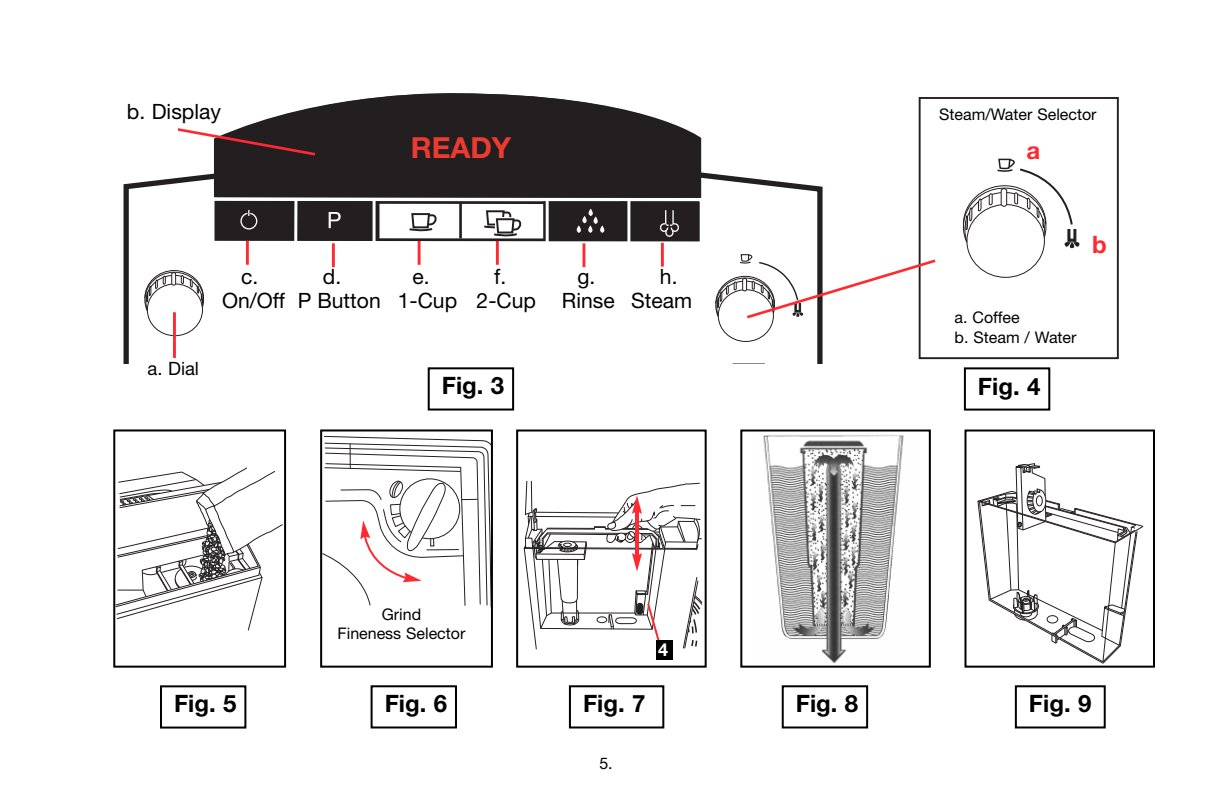
<style>
.page{position:relative;width:1224px;height:792px;background:#fff}
.page>*{position:absolute;margin:0;border:0;box-sizing:border-box;transform-origin:0 0}
.t1{font:700 29px "Helvetica Neue";color:#ee3b32}
.t2{font:700 24px "Helvetica Neue";color:#000}
.t3{font:700 24px "Helvetica Neue";color:#ff2932}
.t4{font:21.2px/23.8px "Helvetica Neue";color:#000}
.t5{font:18.4px "Helvetica Neue";color:#000}
.t6{font:700 18px "Helvetica Neue";color:#fff}
.t7{font:16px/19.2px "Helvetica Neue";color:#000;text-align:center}
</style>
<div class="page">
<svg style="left:116px;top:467px;width:167px;height:164px"></svg>
<div style="left:113px;top:429px;width:173px;height:239px;border:2px solid #000"></div>
<div style="left:371px;top:685px;width:86px;height:43px;border:2px solid #000"></div>
<div style="left:320px;top:429px;width:173px;height:239px;border:2px solid #000"></div>
<div style="left:569px;top:685px;width:95px;height:43px;border:2px solid #000"></div>
<svg style="left:321px;top:435px;width:171px;height:175px"></svg>
<div style="left:516px;top:430px;width:191px;height:238px;border:2px solid #000"></div>
<div style="left:782px;top:685px;width:86px;height:43px;border:2px solid #000"></div>
<svg style="left:523px;top:431px;width:180px;height:236px"></svg>
<div style="left:160px;top:685px;width:86px;height:44px;border:2px solid #000"></div>
<div style="left:1015px;top:685px;width:91px;height:43px;border:2px solid #000"></div>
<img style="left:763px;top:435px;width:141px;height:229px">
<div style="left:740px;top:430px;width:191px;height:238px;border:2px solid #000"></div>
<svg style="left:977px;top:463px;width:167px;height:201px"></svg>
<div style="left:964px;top:430px;width:191px;height:238px;border:2px solid #000"></div>
<div style="left:656px;top:641px;width:17px;height:19px;background:#000"></div>
<div style="left:428px;top:367px;width:86px;height:44px;border:2px solid #000"></div>
<div style="left:333px;top:607px;width:138px;height:46px;background:#fff"></div>
<svg style="left:962px;top:158px;width:118px;height:120px"></svg>
<div style="left:919px;top:97px;width:200px;height:262px;border:2px solid #231f20"></div>
<div style="left:964px;top:367px;width:86px;height:44px;border:2px solid #000"></div>
<div style="left:544px;top:202px;width:154px;height:38px;background:#231f20"></div>
<div style="left:216px;top:202px;width:162px;height:36px;background:#231f20"></div>
<div style="left:215px;top:201px;width:485px;height:40px;border:3px solid #231f20"></div>
<hr style="left:544px;top:205px;width:2px;height:35px;background:#231f20">
<svg style="left:576px;top:209px;width:29px;height:24px"></svg>
<svg style="left:329px;top:212px;width:12px;height:16px"></svg>
<svg style="left:482px;top:210px;width:39px;height:35px"></svg>
<svg style="left:408px;top:213px;width:28px;height:35px"></svg>
<hr style="left:459px;top:203px;width:3px;height:35px;background:#231f20">
<hr style="left:622px;top:201px;width:2px;height:36px;background:#231f20">
<hr style="left:377px;top:203px;width:2px;height:35px;background:#231f20">
<hr style="left:294px;top:194px;width:3px;height:49px;background:#fff">
<hr style="left:627px;top:201px;width:3px;height:45px;background:#fff">
<hr style="left:546px;top:198px;width:3px;height:45px;background:#fff">
<hr style="left:373px;top:197px;width:3px;height:46px;background:#fff">
<svg style="left:214px;top:93px;width:485px;height:105px;background:#423e3f"></svg>
<svg style="left:123px;top:165px;width:141px;height:198px"></svg>
<hr style="left:582px;top:243px;width:3px;height:24px;background:#ff2932">
<hr style="left:496px;top:241px;width:3px;height:24px;background:#ff2932">
<hr style="left:418px;top:241px;width:3px;height:24px;background:#ff2932">
<hr style="left:332px;top:243px;width:3px;height:24px;background:#ff2932">
<hr style="left:246px;top:241px;width:3px;height:24px;background:#ff2932">
<hr style="left:173px;top:312px;width:3px;height:46px;background:#ff2932">
<svg style="left:177px;top:126px;width:141px;height:31px"></svg>
<svg style="left:659px;top:168px;width:279px;height:196px"></svg>
<h3 class="t4" style="left:127px;top:102px;width:96px">b. Display</h3>
<h1 class="t1" style="left:411px;top:137px;width:102px">READY</h1>
<p class="t5" style="left:147px;top:362px;width:53px">a. Dial</p>
<h3 class="t4" style="left:241px;top:267px;width:19px">c.</h3>
<h3 class="t4" style="left:323px;top:267px;width:20px">d.</h3>
<h3 class="t4" style="left:412px;top:267px;width:19px">e.</h3>
<h3 class="t4" style="left:494px;top:267px;width:14px">f.</h3>
<h3 class="t4" style="left:577px;top:267px;width:19px">g.</h3>
<h3 class="t4" style="left:222px;top:267px;width:472px;text-indent:438px">h.<br>On/Off P Button 1-Cup 2-Cup Rinse Steam</h3>
<h2 class="t2" style="left:442px;top:377px;width:64px">Fig. 3</h2>
<p class="t7" style="left:338px;top:606px;width:129px">Grind<br>Fineness Selector</p>
<p class="t6" style="left:658px;top:643px;width:12px">4</p>
<p class="t7" style="left:939px;top:107px;width:159px">Steam/Water Selector</p>
<h2 class="t3" style="left:1026px;top:142px;width:15px">a</h2>
<h2 class="t3" style="left:1092px;top:236px;width:16px">b</h2>
<p class="t7" style="left:955px;top:308px;width:123px;line-height:20px;text-align:left">a. Coffee<br>b. Steam / Water</p>
<h2 class="t2" style="left:978px;top:377px;width:64px">Fig. 4</h2>
<h2 class="t2" style="left:174px;top:695px;width:64px">Fig. 5</h2>
<h2 class="t2" style="left:385px;top:695px;width:64px">Fig. 6</h2>
<h2 class="t2" style="left:583px;top:695px;width:64px">Fig. 7</h2>
<h2 class="t2" style="left:796px;top:695px;width:64px">Fig. 8</h2>
<h2 class="t2" style="left:1029px;top:695px;width:64px">Fig. 9</h2>
<p class="t7" style="left:599px;top:755px;width:15px">5.</p>
</div>
